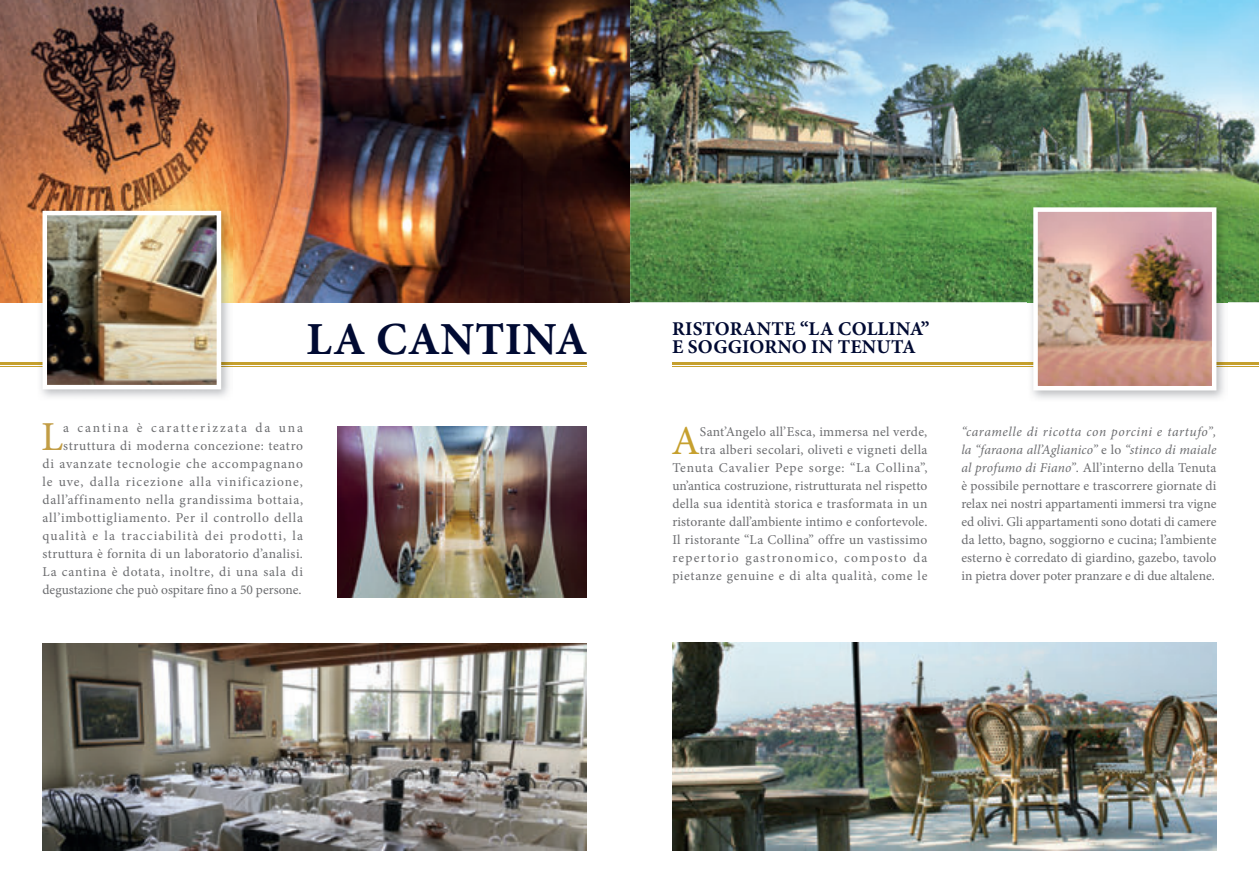
<style>
.page{position:relative;width:1259px;height:893px;background:#fff}
.page>*{position:absolute;margin:0;border:0;box-sizing:border-box;transform-origin:0 0}
.t1{font:700 45.9px "Minion Pro";letter-spacing:.01em;color:#000a32}
.t2{font:41.25px "Minion Pro";color:#c6a02e}
.t3{font:41.25px "Minion Pro";color:#c29d45}
.t4{font:700 19.5px/18px "Minion Pro";letter-spacing:.01em;color:#000a32}
.t5{font:13.5px/18px "Minion Pro";letter-spacing:.035em;color:#6c6d70;text-align:right}
.t6{font:13.5px/18px "Minion Pro";letter-spacing:.055em;color:#6c6d70;text-align:right}
.s1{font-style:italic}
</style>
<div class="page">
<img style="left:0;top:0;width:523px;height:250px">
<img style="left:523px;top:0;width:736px;height:302px">
<img style="left:0;top:250px;width:37px;height:52px">
<img style="left:233px;top:250px;width:291px;height:52px">
<hr style="left:0;top:362px;width:587px;height:2px;background:#c6a02e">
<hr style="left:0;top:366px;width:587px;height:1px;background:#c6a02e">
<img style="left:37px;top:205px;width:196px;height:192px">
<img style="left:37px;top:362px;width:196px;height:2px">
<img style="left:37px;top:366px;width:196px;height:1px">
<img style="left:48px;top:216px;width:168px;height:168px">
<div style="left:43px;top:211px;width:178px;height:178px;border:4px solid #fff"></div>
<img style="left:338px;top:426px;width:249px;height:172px">
<img style="left:43px;top:643px;width:544px;height:207px">
<hr style="left:672px;top:362px;width:587px;height:2px;background:#c6a02e">
<hr style="left:672px;top:366px;width:587px;height:1px;background:#c6a02e">
<img style="left:1028px;top:202px;width:199px;height:197px">
<img style="left:1028px;top:366px;width:199px;height:1px">
<img style="left:1038px;top:212px;width:173px;height:173px">
<div style="left:1033px;top:207px;width:183px;height:183px;border:4px solid #fff"></div>
<img style="left:672px;top:642px;width:544px;height:209px">
<h1 class="t1" style="left:306px;top:307px;width:282px">LA CANTINA</h1>
<h3 class="t4" style="left:672px;top:320px;width:259px">RISTORANTE “LA COLLINA”<br>E SOGGIORNO IN TENUTA</h3>
<p class="t6" style="left:43px;top:419px;width:262px">a cantina è caratterizzata da una struttura di moderna concezione: teatro<br>di avanzate tecnologie che accompagnano le uve, dalla ricezione alla vinificazione, dall’affinamento nella grandissima bottaia, all’imbottigliamento. Per il controllo della qualità e la tracciabilità dei prodotti, la struttura è fornita di un laboratorio d’analisi.<br>La cantina è dotata, inoltre, di una sala di degustazione che può ospitare no a 50 persone.</p>
<h2 class="t3" style="left:41px;top:409px;width:24px">L</h2>
<p class="t5" style="left:672px;top:423px;width:257px">Sant’Angelo all’Esca, immersa nel verde,<br>tra alberi secolari, oliveti e vigneti della Tenuta Cavalier Pepe sorge: “La Collina”, un’antica costruzione, ristrutturata nel rispetto della sua identità storica e trasformata in un ristorante dall’ambiente intimo e confortevole.<br>Il ristorante “La Collina” offre un vastissimo repertorio gastronomico, composto da pietanze genuine e di alta qualità, come le</p>
<p class="t5" style="left:961px;top:423px;width:257px;text-align:justify"><span class="s1">“caramelle di ricotta con porcini e tartufo”, la “faraona all’Aglianico”</span> e lo <span class="s1">“stinco di maiale al profumo di Fiano”</span>. All’interno della Tenuta è possibile pernottare e trascorrere giornate di relax nei nostri appartamenti immersi tra vigne ed olivi. Gli appartamenti sono dotati di camere da letto, bagno, soggiorno e cucina; l’ambiente esterno è corredato di giardino, gazebo, tavolo in pietra dover poter pranzare e di due altalene.</p>
<h2 class="t2" style="left:671px;top:413px;width:30px">A</h2>
</div>
